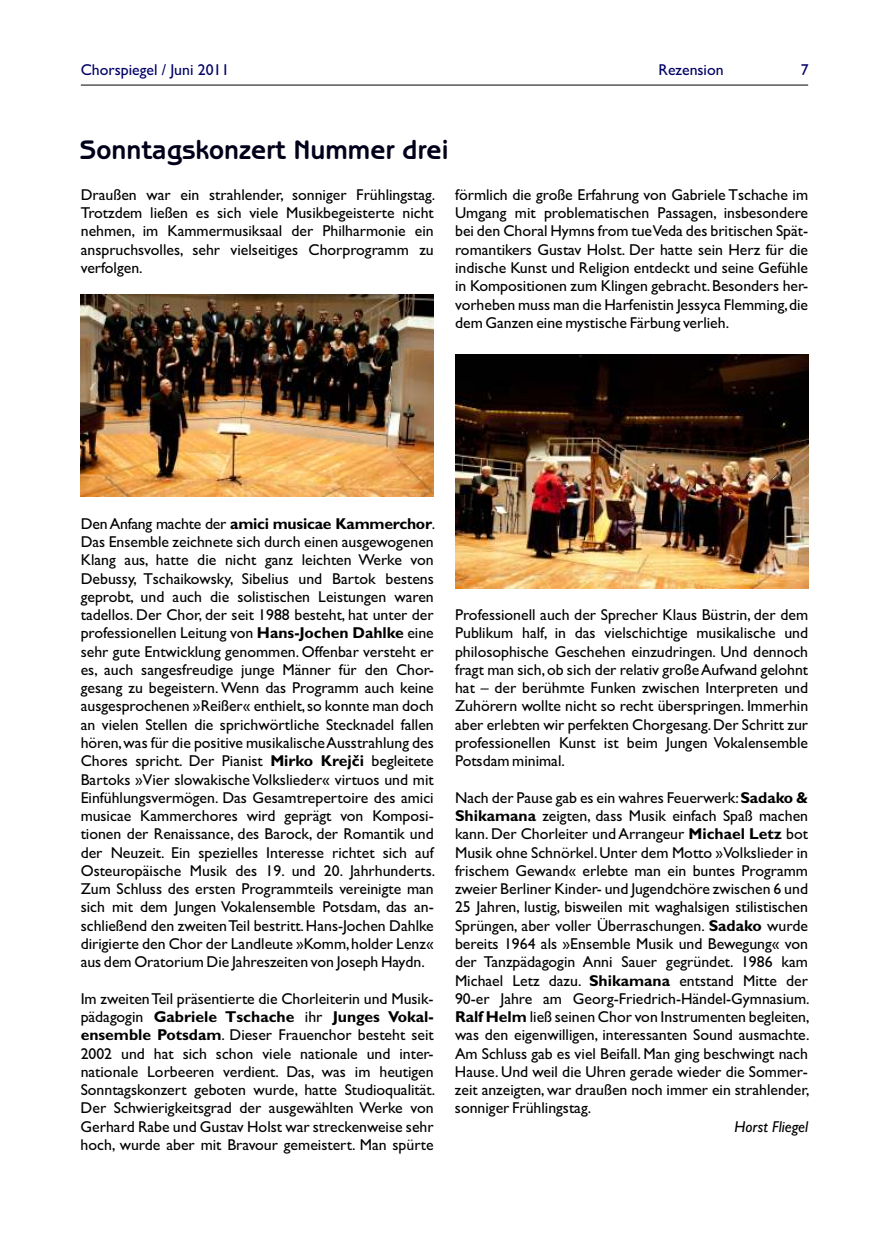
<style>
.page{position:relative;width:872px;height:1242px;background:#fff}
.page>*{position:absolute;margin:0;border:0;box-sizing:border-box;transform-origin:0 0}
.t1{font:700 27px "Benguiat Gothic";color:#00001a}
.t2{font:15.75px/18.3px "Gill Sans";color:#000}
.t3{font:700 15.75px "Gill Sans";color:#000}
.t4{font:15.75px "Gill Sans";color:#006}
.t5{font:italic 15.75px "Gill Sans";color:#000}
.s1{font-weight:700}
.s2{font-weight:400}
</style>
<div class="page">
<hr style="left:81px;top:85px;width:727px;height:1px;background:#000">
<img style="left:81px;top:294px;width:353px;height:203px">
<img style="left:455px;top:354px;width:353px;height:235px">
<p class="t4" style="left:81px;top:64px;width:150px">Chorspiegel / Juni 2011</p>
<p class="t4" style="left:658px;top:64px;width:67px">Rezension</p>
<p class="t4" style="left:800px;top:64px;width:9px">7</p>
<h1 class="t1" style="left:80px;top:134px;width:371px">Sonntagskonzert Nummer drei</h1>
<p class="t2" style="left:81px;top:187px;width:729px">Draußen war ein strahlender, sonniger Frühlingstag. förmlich die große Erfahrung von Gabriele Tschache im<br>Trotzdem ließen es sich viele Musikbegeisterte nicht</p>
<p class="t2" style="left:455px;top:205px;width:354px">Umgang mit problematischen Passagen, insbesondere</p>
<p class="t2" style="left:81px;top:224px;width:354px">nehmen, im Kammermusiksaal der Philharmonie ein</p>
<p class="t2" style="left:455px;top:224px;width:354px">bei den Choral Hymns from tue Veda des britischen Spät-</p>
<p class="t2" style="left:81px;top:242px;width:354px">anspruchsvolles, sehr vielseitiges Chorprogramm zu</p>
<p class="t2" style="left:455px;top:242px;width:354px">romantikers Gustav Holst. Der hatte sein Herz für die</p>
<p class="t2" style="left:81px;top:260px;width:63px">verfolgen.</p>
<p class="t2" style="left:455px;top:260px;width:354px;text-align:justify">indische Kunst und Religion entdeckt und seine Gefühle in Kompositionen zum Klingen gebracht.Besonders her&shy;vorheben muss man die Harfenistin Jessyca Flemming,die dem Ganzen eine mystische Färbung verlieh.</p>
<p class="t2" style="left:81px;top:516px;width:356px;text-align:justify">DenAnfang machte der <span class="s1">amici musicae Kammerchor</span>.<br>Das Ensemble zeichnete sich durch einen ausgewogenen Klang aus, hatte die nicht ganz leichten Werke von Debussy, Tschaikowsky, Sibelius und Bartok bestens geprobt, und auch die solistischen Leistungen waren tadellos. Der Chor, der seit 1988 besteht, hat unter der</p>
<p class="t2" style="left:455px;top:607px;width:354px">Professionell auch der Sprecher Klaus Büstrin, der dem</p>
<p class="t2" style="left:81px;top:625px;width:354px">professionellen Leitung von <span class="s1">Hans-Jochen Dahlke</span> eine</p>
<p class="t2" style="left:455px;top:625px;width:354px">Publikum half, in das vielschichtige musikalische und</p>
<p class="t2" style="left:81px;top:644px;width:354px">sehr gute Entwicklung genommen. Offenbar versteht er</p>
<p class="t2" style="left:455px;top:644px;width:354px">philosophische Geschehen einzudringen. Und dennoch</p>
<p class="t2" style="left:81px;top:662px;width:354px">es, auch sangesfreudige junge Männer für den Chor-</p>
<p class="t2" style="left:455px;top:662px;width:354px">fragt man sich,ob sich der relativ große Aufwand gelohnt</p>
<p class="t2" style="left:81px;top:680px;width:354px">gesang zu begeistern. Wenn das Programm auch keine</p>
<p class="t2" style="left:455px;top:680px;width:354px">hat – der berühmte Funken zwischen Interpreten und</p>
<p class="t2" style="left:81px;top:698px;width:354px">ausgesprochenen »Reißer« enthielt,so konnte man doch</p>
<p class="t2" style="left:455px;top:698px;width:355px">Zuhörern wollte nicht so recht überspringen. Immerhin</p>
<p class="t2" style="left:81px;top:717px;width:354px">an vielen Stellen die sprichwörtliche Stecknadel fallen</p>
<p class="t2" style="left:455px;top:717px;width:354px">aber erlebten wir perfekten Chorgesang.Der Schritt zur</p>
<p class="t2" style="left:81px;top:735px;width:354px">hören,was für die positive musikalische Ausstrahlung des</p>
<p class="t2" style="left:455px;top:735px;width:354px">professionellen Kunst ist beim Jungen Vokalensemble</p>
<p class="t2" style="left:81px;top:753px;width:354px">Chores spricht. Der Pianist <span class="s1">Mirko Krejči</span> begleitete</p>
<p class="t2" style="left:455px;top:753px;width:111px">Potsdam minimal.</p>
<p class="t2" style="left:81px;top:772px;width:354px">Bartoks »Vier slowakische Volkslieder« virtuos und mit<br>Einfühlungsvermögen. Das Gesamtrepertoire des amici</p>
<p class="t2" style="left:455px;top:790px;width:354px">Nach der Pause gab es ein wahres Feuerwerk:<span class="s1">Sadako &amp;</span></p>
<p class="t2" style="left:81px;top:808px;width:354px">musicae Kammerchores wird geprägt von Komposi-</p>
<p class="t2" style="left:455px;top:808px;width:354px"><span class="s1">Shikamana</span> zeigten, dass Musik einfach Spaß machen</p>
<p class="t2" style="left:81px;top:826px;width:354px">tionen der Renaissance, des Barock, der Romantik und</p>
<p class="t2" style="left:455px;top:826px;width:354px">kann. Der Chorleiter und Arrangeur <span class="s1">Michael Letz</span> bot</p>
<p class="t2" style="left:81px;top:845px;width:354px">der Neuzeit. Ein spezielles Interesse richtet sich auf</p>
<p class="t2" style="left:81px;top:845px;width:729px;text-align:justify;text-indent:374px">Musik ohne Schnörkel.Unter dem Motto »Volkslieder in Osteuropäische Musik des 19. und 20. Jahrhunderts. frischem Gewand« erlebte man ein buntes Programm Zum Schluss des ersten Programmteils vereinigte man</p>
<p class="t2" style="left:455px;top:881px;width:354px">zweier Berliner Kinder- und Jugendchöre zwischen 6 und</p>
<p class="t2" style="left:81px;top:899px;width:354px">sich mit dem Jungen Vokalensemble Potsdam, das an-</p>
<p class="t2" style="left:455px;top:899px;width:354px">25 Jahren, lustig, bisweilen mit waghalsigen stilistischen</p>
<p class="t2" style="left:81px;top:918px;width:354px">schließend den zweiten Teil bestritt.Hans-Jochen Dahlke</p>
<p class="t2" style="left:455px;top:918px;width:354px">Sprüngen, aber voller Überraschungen. <span class="s1">Sadako</span> wurde</p>
<p class="t2" style="left:81px;top:936px;width:354px">dirigierte den Chor der Landleute »Komm,holder Lenz«</p>
<p class="t2" style="left:455px;top:936px;width:354px">bereits 1964 als »Ensemble Musik und Bewegung« von</p>
<p class="t2" style="left:81px;top:954px;width:346px">aus dem Oratorium Die Jahreszeiten von Joseph Haydn.</p>
<p class="t2" style="left:455px;top:954px;width:354px">der Tanzpädagogin Anni Sauer gegründet. 1986 kam<br>Michael Letz dazu. <span class="s1">Shikamana</span> entstand Mitte der</p>
<p class="t2" style="left:81px;top:991px;width:354px">Im zweiten Teil präsentierte die Chorleiterin und Musik-</p>
<p class="t2" style="left:455px;top:991px;width:356px">90-er Jahre am Georg-Friedrich-Händel-Gymnasium.</p>
<p class="t3" style="left:81px;top:1011px;width:354px"><span class="s2">pädagogin</span> Gabriele Tschache <span class="s2">ihr</span> Junges Vokal-</p>
<p class="t2" style="left:455px;top:1009px;width:356px"><span class="s1">Ralf Helm</span> ließ seinen Chor von Instrumenten begleiten,</p>
<p class="t2" style="left:81px;top:1027px;width:354px"><span class="s1">ensemble Potsdam</span>. Dieser Frauenchor besteht seit</p>
<p class="t2" style="left:455px;top:1027px;width:356px">was den eigenwilligen, interessanten Sound ausmachte.</p>
<p class="t2" style="left:81px;top:1045px;width:354px">2002 und hat sich schon viele nationale und inter-</p>
<p class="t2" style="left:455px;top:1045px;width:354px">Am Schluss gab es viel Beifall. Man ging beschwingt nach</p>
<p class="t2" style="left:81px;top:1064px;width:354px">nationale Lorbeeren verdient. Das, was im heutigen</p>
<p class="t2" style="left:455px;top:1064px;width:354px">Hause. Und weil die Uhren gerade wieder die Sommer-</p>
<p class="t2" style="left:81px;top:1082px;width:356px">Sonntagskonzert geboten wurde, hatte Studioqualität.</p>
<p class="t2" style="left:455px;top:1082px;width:356px">zeit anzeigten, war draußen noch immer ein strahlender,</p>
<p class="t2" style="left:81px;top:1100px;width:354px">Der Schwierigkeitsgrad der ausgewählten Werke von</p>
<p class="t2" style="left:455px;top:1100px;width:138px">sonniger Frühlingstag.</p>
<p class="t2" style="left:81px;top:1119px;width:354px">Gerhard Rabe und Gustav Holst war streckenweise sehr</p>
<p class="t5" style="left:734px;top:1120px;width:75px">Horst Fliegel</p>
<p class="t2" style="left:81px;top:1137px;width:354px">hoch, wurde aber mit Bravour gemeistert. Man spürte</p>
</div>
